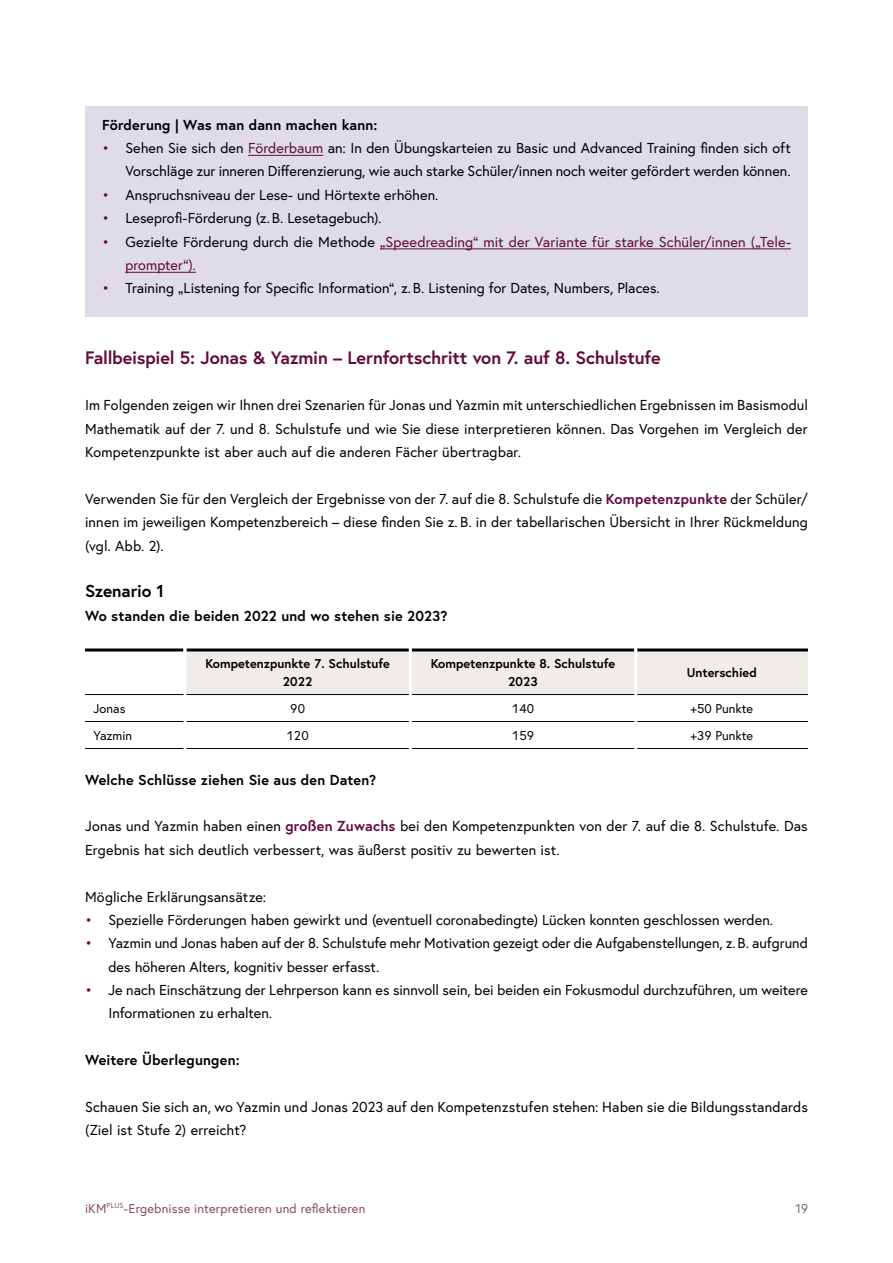
<style>
.page{position:relative;width:893px;height:1263px;background:#fff}
.page>*{position:absolute;margin:0;border:0;box-sizing:border-box;transform-origin:0 0}
.h2_ohne_Nummerierung{font:700 18px "Europa Austria";letter-spacing:-.01em;color:#620c3b}
.h3_ohne_Nummerierung{font:700 17.25px "Europa Austria";letter-spacing:-.01em;color:#000}
.p_Abstand_danach{font:14.4px/23.4px "Europa Austria";letter-spacing:.005em;color:#000}
.p_Abstand_danach-2{font:700 14.4px "Europa Austria";letter-spacing:.01em;color:#000}
.t1{font:14.4px/23.4px "Europa Austria";color:#620c3b}
.th_Tabellenkopf{font:700 12.75px "Europa Austria";color:#000}
.t2{font:12.75px "Europa Austria";letter-spacing:.015em;color:#894b67}
.td_Tabellentext{font:12.75px "Europa Austria";color:#000}
.t3{font:12.75px "Europa Austria";color:#6f6f6e}
.s1{color:#620c3b}
.s2{color:#000}
.s3{font-weight:700;color:#620c3b}
</style>
<div class="page">
<div style="left:85px;top:106px;width:723px;height:211px;background:#dfdce8"></div>
<hr style="left:248px;top:155px;width:75px;height:1px;background:#620c3b">
<hr style="left:380px;top:249px;width:411px;height:1px;background:#620c3b">
<hr style="left:125px;top:272px;width:71px;height:1px;background:#620c3b">
<div style="left:186px;top:651px;width:622px;height:43px;background:#f0ece8"></div>
<hr style="left:85px;top:648px;width:98px;height:3px;background:#000">
<hr style="left:186px;top:648px;width:223px;height:3px;background:#000">
<hr style="left:412px;top:648px;width:222px;height:3px;background:#000">
<hr style="left:637px;top:648px;width:171px;height:3px;background:#000">
<hr style="left:409px;top:648px;width:3px;height:46px;background:#fff">
<hr style="left:634px;top:648px;width:3px;height:46px;background:#fff">
<hr style="left:85px;top:694px;width:98px;height:1px;background:#000">
<hr style="left:186px;top:694px;width:223px;height:1px;background:#000">
<hr style="left:412px;top:694px;width:222px;height:1px;background:#000">
<hr style="left:637px;top:694px;width:171px;height:1px;background:#000">
<hr style="left:85px;top:721px;width:98px;height:1px;background:#000">
<hr style="left:186px;top:721px;width:223px;height:1px;background:#000">
<hr style="left:412px;top:721px;width:222px;height:1px;background:#000">
<hr style="left:637px;top:721px;width:171px;height:1px;background:#000">
<hr style="left:85px;top:748px;width:98px;height:1px;background:#000">
<hr style="left:186px;top:748px;width:223px;height:1px;background:#000">
<hr style="left:412px;top:748px;width:222px;height:1px;background:#000">
<hr style="left:637px;top:748px;width:171px;height:1px;background:#000">
<p class="p_Abstand_danach-2" style="left:102px;top:115px;width:277px">Förderung | Was man dann machen kann:</p>
<p class="p_Abstand_danach" style="left:102px;top:136px;width:690px;text-align:right"><span class="s1">•</span> Sehen Sie sich den <span class="s1">Förderbaum</span> an: In den Übungskarteien zu Basic und Advanced Training finden sich oft<br>Vorschläge zur inneren Differenzierung, wie auch starke Schüler/innen noch weiter gefördert werden können.</p>
<p class="p_Abstand_danach" style="left:102px;top:183px;width:338px"><span class="s1">•</span> Anspruchsniveau der Lese- und Hörtexte erhöhen.</p>
<p class="p_Abstand_danach" style="left:102px;top:206px;width:281px"><span class="s1">•</span> Leseprofi-Förderung (z.B. Lesetagebuch).</p>
<p class="t1" style="left:125px;top:230px;width:667px;text-indent:-23px">• <span class="s2">Gezielte Förderung durch die Methode</span> „Speedreading“ mit der Variante für starke Schüler/innen („Tele&shy;prompter“).</p>
<p class="p_Abstand_danach" style="left:102px;top:276px;width:559px"><span class="s1">•</span> Training „Listening for Specific Information“, z.B. Listening for Dates, Numbers, Places.</p>
<h2 class="h2_ohne_Nummerierung" style="left:85px;top:345px;width:577px">Fallbeispiel 5: Jonas &amp; Yazmin – Lernfortschritt von 7. auf 8. Schulstufe</h2>
<p class="p_Abstand_danach" style="left:85px;top:393px;width:724px;text-align:justify">Im Folgenden zeigen wir Ihnen drei Szenarien für Jonas und Yazmin mit unterschiedlichen Ergebnissen im Basismodul Mathematik auf der 7. und 8. Schulstufe und wie Sie diese interpretieren können. Das Vorgehen im Vergleich der Kompetenzpunkte ist aber auch auf die anderen Fächer übertragbar.</p>
<p class="p_Abstand_danach" style="left:85px;top:487px;width:724px;text-align:justify">Verwenden Sie für den Vergleich der Ergebnisse von der 7. auf die 8. Schulstufe die <span class="s3">Kompetenzpunkte</span> der Schüler/ innen im jeweiligen Kompetenzbereich – diese finden Sie z. B. in der tabellarischen Übersicht in Ihrer Rückmeldung (vgl. Abb. 2).</p>
<h3 class="h3_ohne_Nummerierung" style="left:85px;top:580px;width:81px">Szenario 1</h3>
<p class="p_Abstand_danach-2" style="left:85px;top:606px;width:364px">Wo standen die beiden 2022 und wo stehen sie 2023?</p>
<p class="th_Tabellenkopf" style="left:205px;top:655px;width:186px">Kompetenzpunkte 7. Schulstufe</p>
<p class="th_Tabellenkopf" style="left:283px;top:673px;width:31px">2022</p>
<p class="th_Tabellenkopf" style="left:431px;top:655px;width:186px">Kompetenzpunkte 8. Schulstufe</p>
<p class="th_Tabellenkopf" style="left:508px;top:673px;width:31px">2023</p>
<p class="th_Tabellenkopf" style="left:687px;top:664px;width:72px">Unterschied</p>
<p class="td_Tabellentext" style="left:94px;top:700px;width:33px">Jonas</p>
<p class="td_Tabellentext" style="left:290px;top:700px;width:16px">90</p>
<p class="td_Tabellentext" style="left:512px;top:700px;width:24px">140</p>
<p class="td_Tabellentext" style="left:690px;top:700px;width:64px">+50 Punkte</p>
<p class="td_Tabellentext" style="left:94px;top:727px;width:40px">Yazmin</p>
<p class="td_Tabellentext" style="left:287px;top:727px;width:24px">120</p>
<p class="td_Tabellentext" style="left:512px;top:727px;width:24px">159</p>
<p class="td_Tabellentext" style="left:690px;top:727px;width:64px">+39 Punkte</p>
<p class="p_Abstand_danach-2" style="left:85px;top:770px;width:293px">Welche Schlüsse ziehen Sie aus den Daten?</p>
<p class="p_Abstand_danach" style="left:85px;top:814px;width:724px">Jonas und Yazmin haben einen <span class="s3">großen Zuwachs</span> bei den Kompetenzpunkten von der 7. auf die 8. Schulstufe. Das<br>Ergebnis hat sich deutlich verbessert, was äußerst positiv zu bewerten ist.</p>
<p class="p_Abstand_danach" style="left:85px;top:884px;width:183px">Mögliche Erklärungsansätze:</p>
<p class="p_Abstand_danach" style="left:85px;top:908px;width:690px"><span class="s1">•</span> Spezielle Förderungen haben gewirkt und (eventuell coronabedingte) Lücken konnten geschlossen werden.</p>
<p class="p_Abstand_danach" style="left:108px;top:931px;width:701px;text-indent:-23px"><span class="s1">•</span> Yazmin und Jonas haben auf der 8. Schulstufe mehr Motivation gezeigt oder die Aufgabenstellungen, z.B. aufgrund des höheren Alters, kognitiv besser erfasst.</p>
<p class="p_Abstand_danach" style="left:108px;top:978px;width:701px;text-indent:-23px"><span class="s1">•</span> Je nach Einschätzung der Lehrperson kann es sinnvoll sein, bei beiden ein Fokusmodul durchzuführen, um weitere<br>Informationen zu erhalten.</p>
<p class="p_Abstand_danach-2" style="left:85px;top:1050px;width:156px">Weitere Überlegungen:</p>
<p class="p_Abstand_danach" style="left:85px;top:1095px;width:724px">Schauen Sie sich an, wo Yazmin und Jonas 2023 auf den Kompetenzstufen stehen: Haben sie die Bildungsstandards (Ziel ist Stufe 2) erreicht?</p>
<p class="t2" style="left:85px;top:1200px;width:282px">iKM<sup>PLUS</sup>-Ergebnisse interpretieren und reflektieren</p>
<p class="t3" style="left:796px;top:1200px;width:13px">19</p>
</div>
